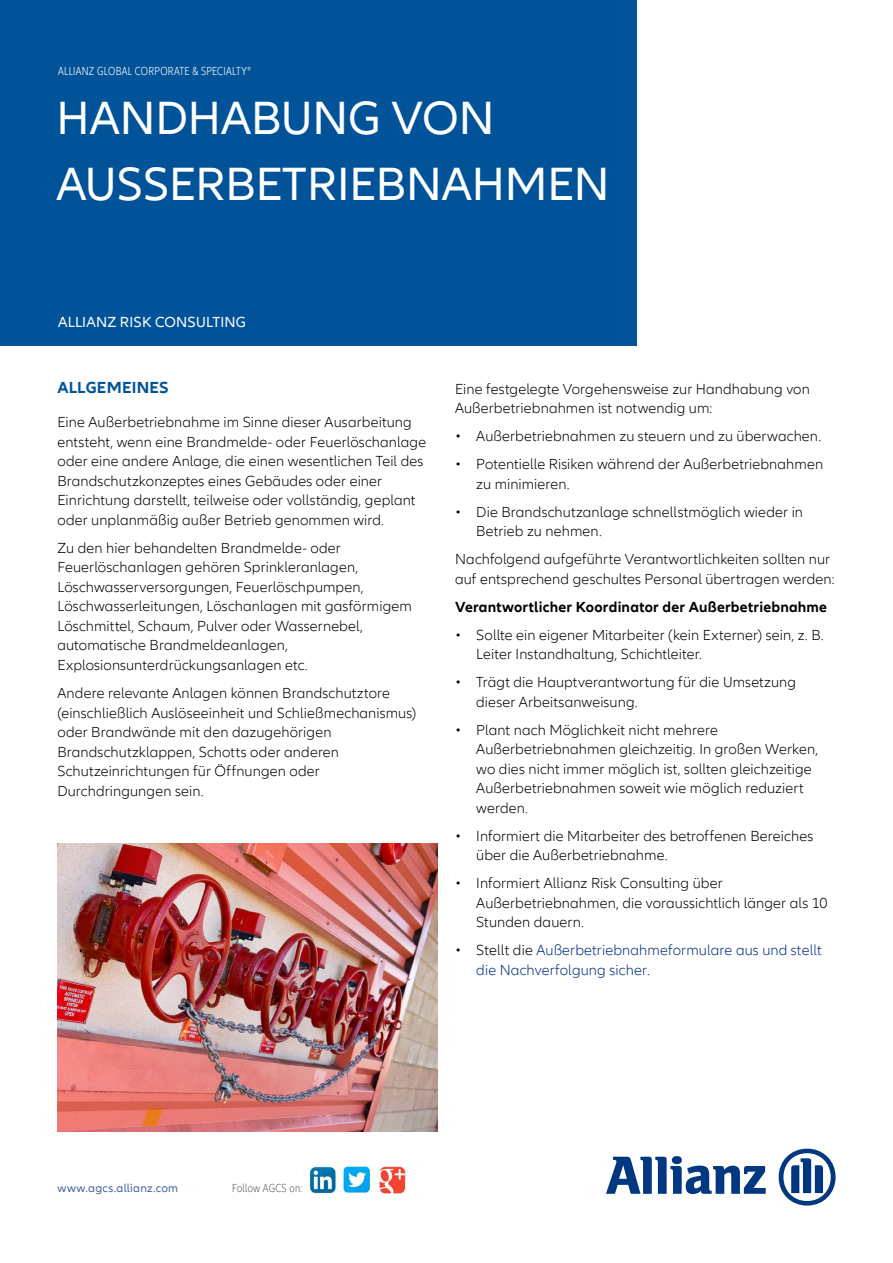
<style>
.page{position:relative;width:893px;height:1263px;background:#fff}
.page>*{position:absolute;margin:0;border:0;box-sizing:border-box;transform-origin:0 0}
.t1{font:48px/66.2px "Allianz Neo";color:#fff}
.t2{font:700 16.5px "Allianz Neo";letter-spacing:.015em;color:#005399}
.t3{font:300 15px/19.5px "Allianz Neo";letter-spacing:.01em;color:#000}
.t4{font:300 15px/19.5px "Allianz Neo";letter-spacing:.01em;color:#002f87}
.t5{font:700 15px "Allianz Neo";letter-spacing:.015em;color:#000}
.t6{font:15px "Allianz Neo";letter-spacing:.015em;color:#fff}
.t7{font:300 condensed 12px "Allianz Neo";letter-spacing:.025em;color:#fff}
.t8{font:12px "Allianz Neo";letter-spacing:.02em;color:#4664a0}
.t9{font:300 condensed 12px "Allianz Neo";letter-spacing:.02em;color:#636466}
.s1{color:#000}
</style>
<div class="page">
<div style="left:0;top:0;width:637px;height:345px;background:#005399"></div>
<img style="left:57px;top:843px;width:381px;height:288px">
<svg style="left:606px;top:1156px;width:160px;height:38px"></svg>
<svg style="left:779px;top:1148px;width:57px;height:57px"></svg>
<img style="left:309px;top:1166px;width:27px;height:27px">
<img style="left:344px;top:1167px;width:26px;height:26px">
<img style="left:379px;top:1166px;width:27px;height:27px">
<p class="t7" style="left:58px;top:65px;width:194px">ALLIANZ GLOBAL CORPORATE &amp; SPECIALTY®</p>
<h1 class="t1" style="left:57px;top:86px;width:555px">HANDHABUNG VON<br>AUSSERBETRIEBNAHMEN</h1>
<p class="t6" style="left:58px;top:314px;width:189px">ALLIANZ RISK CONSULTING</p>
<p class="t2" style="left:57px;top:378px;width:113px">ALLGEMEINES</p>
<p class="t3" style="left:57px;top:413px;width:370px">Eine Außerbetriebnahme im Sinne dieser Ausarbeitung entsteht, wenn eine Brandmelde- oder Feuerlöschanlage oder eine andere Anlage, die einen wesentlichen Teil des Brandschutzkonzeptes eines Gebäudes oder einer Einrichtung darstellt, teilweise oder vollständig, geplant oder unplanmäßig außer Betrieb genommen wird.</p>
<p class="t3" style="left:57px;top:539px;width:356px">Zu den hier behandelten Brandmelde- oder Feuerlöschanlagen gehören Sprinkleranlagen, Löschwasserversorgungen, Feuerlöschpumpen, Löschwasserleitungen, Löschanlagen mit gasförmigem Löschmittel, Schaum, Pulver oder Wassernebel, automatische Brandmeldeanlagen, Explosionsunterdrückungsanlagen etc.</p>
<p class="t3" style="left:57px;top:684px;width:360px">Andere relevante Anlagen können Brandschutztore (einschließlich Auslöseeinheit und Schließmechanismus) oder Brandwände mit den dazugehörigen Brandschutzklappen, Schotts oder anderen Schutzeinrichtungen für Öffnungen oder Durchdringungen sein.</p>
<p class="t3" style="left:455px;top:379px;width:356px">Eine festgelegte Vorgehensweise zur Handhabung von<br>Außerbetriebnahmen ist notwendig um:</p>
<p class="t3" style="left:455px;top:427px;width:368px">• Außerbetriebnahmen zu steuern und zu überwachen.</p>
<p class="t3" style="left:476px;top:455px;width:348px;text-indent:-21px">• Potentielle Risiken während der Außerbetriebnahmen zu minimieren.</p>
<p class="t3" style="left:476px;top:502px;width:328px;text-indent:-21px">• Die Brandschutzanlage schnellstmöglich wieder in<br>Betrieb zu nehmen.</p>
<p class="t3" style="left:455px;top:550px;width:381px">Nachfolgend aufgeführte Verantwortlichkeiten sollten nur auf entsprechend geschultes Personal übertragen werden:</p>
<p class="t5" style="left:455px;top:598px;width:374px">Verantwortlicher Koordinator der Außerbetriebnahme</p>
<p class="t3" style="left:476px;top:626px;width:349px;text-indent:-21px">• Sollte ein eigener Mitarbeiter (kein Externer) sein, z. B.<br>Leiter Instandhaltung, Schichtleiter.</p>
<p class="t3" style="left:476px;top:673px;width:321px;text-indent:-21px">• Trägt die Hauptverantwortung für die Umsetzung dieser Arbeitsanweisung.</p>
<p class="t3" style="left:476px;top:721px;width:343px;text-indent:-21px">• Plant nach Möglichkeit nicht mehrere Außerbetriebnahmen gleichzeitig. In großen Werken, wo dies nicht immer möglich ist, sollten gleichzeitige Außerbetriebnahmen soweit wie möglich reduziert werden.</p>
<p class="t3" style="left:476px;top:827px;width:339px;text-indent:-21px">• Informiert die Mitarbeiter des betroffenen Bereiches über die Außerbetriebnahme.</p>
<p class="t3" style="left:476px;top:874px;width:353px;text-indent:-21px">• Informiert Allianz Risk Consulting über<br>Außerbetriebnahmen, die voraussichtlich länger als 10<br>Stunden dauern.</p>
<p class="t4" style="left:476px;top:941px;width:347px;text-indent:-21px"><span class="s1">• Stellt die</span> Außerbetriebnahmeformulare aus und stellt die Nachverfolgung sicher<span class="s1">.</span></p>
<p class="t8" style="left:57px;top:1181px;width:122px">www.agcs.allianz.com</p>
<p class="t9" style="left:232px;top:1181px;width:72px">Follow AGCS on:</p>
</div>
